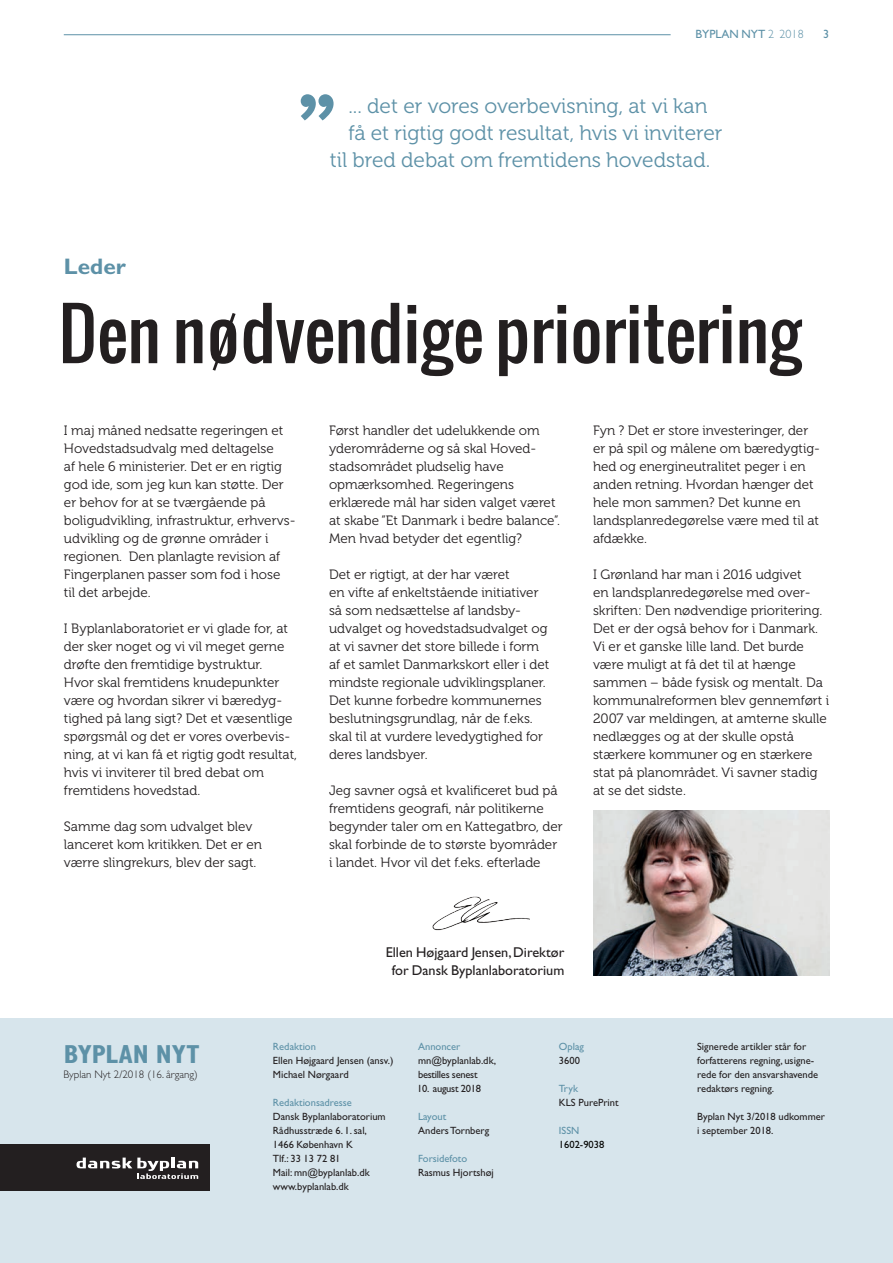
<style>
.page{position:relative;width:893px;height:1263px;background:#fff}
.page>*{position:absolute;margin:0;border:0;box-sizing:border-box;transform-origin:0 0}
.t1{font:69px "Oswald";color:#231f20}
.t2{font:700 condensed 26.1px "Gill Sans Std";letter-spacing:-.005em;color:#5d91a7}
.t3{font:700 22.5px "Gill Sans Std";color:#5d91a7}
.t4{font:21px "Museo 300";color:#5d91a7}
.t5{font:14.25px/18px "Gill Sans Std";color:#231f20;text-align:center}
.t6{font:13.5px/18px "Museo 300";color:#231f20}
.t7{font:12px "Gill Sans Std";color:#5d91a7}
.t8{font:300 10.95px "Gill Sans Std";color:#231f20}
.t9{font:10.5px/14.1px "Gill Sans Std";color:#231f20}
.t10{font:10.5px "Gill Sans Std";color:#5d91a7}
.t11{font:10.5px/14.1px "Gill Sans Std";letter-spacing:-.025em;color:#231f20}
.t12{font:10.5px "Gill Sans Std";color:#040503}
.s1{font-weight:300}
</style>
<div class="page">
<div style="left:0;top:1018px;width:893px;height:245px;background:#d7e5ec"></div>
<img style="left:432px;top:896px;width:97px;height:35px">
<img style="left:593px;top:810px;width:236px;height:165px">
<div style="left:0;top:1145px;width:209px;height:46px;background:#231f20"></div>
<svg style="left:77px;top:1157px;width:121px;height:22px"></svg>
<svg style="left:301px;top:94px;width:33px;height:26px"></svg>
<hr style="left:64px;top:34px;width:607px;height:1px;background:#5d91a7">
<p class="t7" style="left:695px;top:27px;width:110px">BYPLAN NYT <span class="s1">2 2018</span></p>
<p class="t7" style="left:823px;top:27px;width:7px">3</p>
<h3 class="t3" style="left:64px;top:253px;width:63px">Leder</h3>
<h3 class="t4" style="left:348px;top:94px;width:361px">... det er vores overbevisning, at vi kan</h3>
<h3 class="t4" style="left:348px;top:121px;width:376px">få et rigtig godt resultat, hvis vi inviterer</h3>
<h3 class="t4" style="left:330px;top:148px;width:382px">til bred debat om fremtidens hovedstad.</h3>
<h1 class="t1" style="left:59px;top:281px;width:745px">Den nødvendige prioritering</h1>
<p class="t6" style="left:64px;top:421px;width:233px">I maj måned nedsatte regeringen et Hovedstadsudvalg med deltagelse<br>af hele 6 ministerier. Det er en rigtig god ide, som jeg kun kan støtte. Der er behov for at se tværgående på boligudvikling, infrastruktur, erhvervs&shy;udvikling og de grønne områder i regionen. Den planlagte revision af Fingerplanen passer som fod i hose<br>til det arbejde.</p>
<p class="t6" style="left:64px;top:619px;width:235px">I Byplanlaboratoriet er vi glade for, at der sker noget og vi vil meget gerne drøfte den fremtidige bystruktur.<br>Hvor skal fremtidens knudepunkter være og hvordan sikrer vi bæredyg&shy;tighed på lang sigt? Det et væsentlige spørgsmål og det er vores overbevis&shy;ning, at vi kan få et rigtig godt resultat, hvis vi inviterer til bred debat om fremtidens hovedstad.</p>
<p class="t6" style="left:64px;top:817px;width:200px">Samme dag som udvalget blev lanceret kom kritikken. Det er en værre slingrekurs, blev der sagt.</p>
<p class="t6" style="left:329px;top:421px;width:233px">Først handler det udelukkende om yderområderne og så skal Hoved&shy;stadsområdet pludselig have opmærksomhed. Regeringens erklærede mål har siden valget været at skabe ”Et Danmark i bedre balance”.<br>Men hvad betyder det egentlig?</p>
<p class="t6" style="left:329px;top:565px;width:222px">Det er rigtigt, at der har været<br>en vifte af enkeltstående initiativer så som nedsættelse af landsby&shy;udvalget og hovedstadsudvalget og at vi savner det store billede i form af et samlet Danmarkskort eller i det mindste regionale udviklingsplaner.<br>Det kunne forbedre kommunernes beslutningsgrundlag, når de f.eks. skal til at vurdere levedygtighed for deres landsbyer.</p>
<p class="t6" style="left:329px;top:781px;width:235px">Jeg savner også et kvalificeret bud på fremtidens geografi, når politikerne begynder taler om en Kattegatbro, der skal forbinde de to største byområder i landet. Hvor vil det f.eks. efterlade</p>
<p class="t6" style="left:593px;top:421px;width:229px">Fyn ? Det er store investeringer, der er på spil og målene om bæredygtig&shy;hed og energineutralitet peger i en anden retning. Hvordan hænger det hele mon sammen? Det kunne en landsplanredegørelse være med til at afdække.</p>
<p class="t6" style="left:593px;top:565px;width:238px">I Grønland har man i 2016 udgivet<br>en landsplanredegørelse med over&shy;skriften: Den nødvendige prioritering.<br>Det er der også behov for i Danmark.<br>Vi er et ganske lille land. Det burde være muligt at få det til at hænge sammen – både fysisk og mentalt. Da kommunalreformen blev gennemført i 2007 var meldingen, at amterne skulle nedlægges og at der skulle opstå stærkere kommuner og en stærkere stat på planområdet. Vi savner stadig at se det sidste.</p>
<p class="t5" style="left:386px;top:943px;width:180px">Ellen Højgaard Jensen, Direktør for Dansk Byplanlaboratorium</p>
<h2 class="t2" style="left:64px;top:1038px;width:137px">BYPLAN NYT</h2>
<p class="t8" style="left:63px;top:1068px;width:136px">Byplan Nyt 2/2018 (16. årgang)</p>
<p class="t10" style="left:273px;top:1040px;width:45px">Redaktion</p>
<p class="t9" style="left:273px;top:1053px;width:122px">Ellen Højgaard Jensen (ansv.)<br>Michael Nørgaard</p>
<p class="t10" style="left:273px;top:1097px;width:81px">Redaktionsadresse</p>
<p class="t9" style="left:273px;top:1110px;width:114px">Dansk Byplanlaboratorium<br>Rådhusstræde 6. 1. sal,<br>1466 København K<br>Tlf.: 33 13 72 81<br>Mail: mn@byplanlab.dk www.byplanlab.dk</p>
<p class="t10" style="left:418px;top:1040px;width:44px">Annoncer</p>
<p class="t11" style="left:418px;top:1054px;width:79px">mn@byplanlab.dk, bestilles senest</p>
<p class="t11" style="left:417px;top:1082px;width:65px">10. august 2018</p>
<p class="t10" style="left:418px;top:1111px;width:30px">Layout</p>
<p class="t9" style="left:418px;top:1124px;width:73px">Anders Tornberg</p>
<p class="t10" style="left:418px;top:1153px;width:51px">Forsidefoto</p>
<p class="t9" style="left:418px;top:1166px;width:77px">Rasmus Hjortshøj</p>
<p class="t10" style="left:559px;top:1040px;width:27px">Oplag</p>
<p class="t9" style="left:559px;top:1053px;width:22px">3600</p>
<p class="t10" style="left:559px;top:1082px;width:21px">Tryk</p>
<p class="t9" style="left:559px;top:1096px;width:61px">KLS PurePrint</p>
<p class="t10" style="left:559px;top:1125px;width:22px">ISSN</p>
<p class="t12" style="left:559px;top:1139px;width:47px">1602-9038</p>
<p class="t9" style="left:697px;top:1039px;width:123px">Signerede artikler står for forfatterens regning, usigne&shy;rede for den ansvarshavende redaktørs regning.</p>
<p class="t9" style="left:697px;top:1110px;width:129px">Byplan Nyt 3/2018 udkommer i september 2018.</p>
</div>
